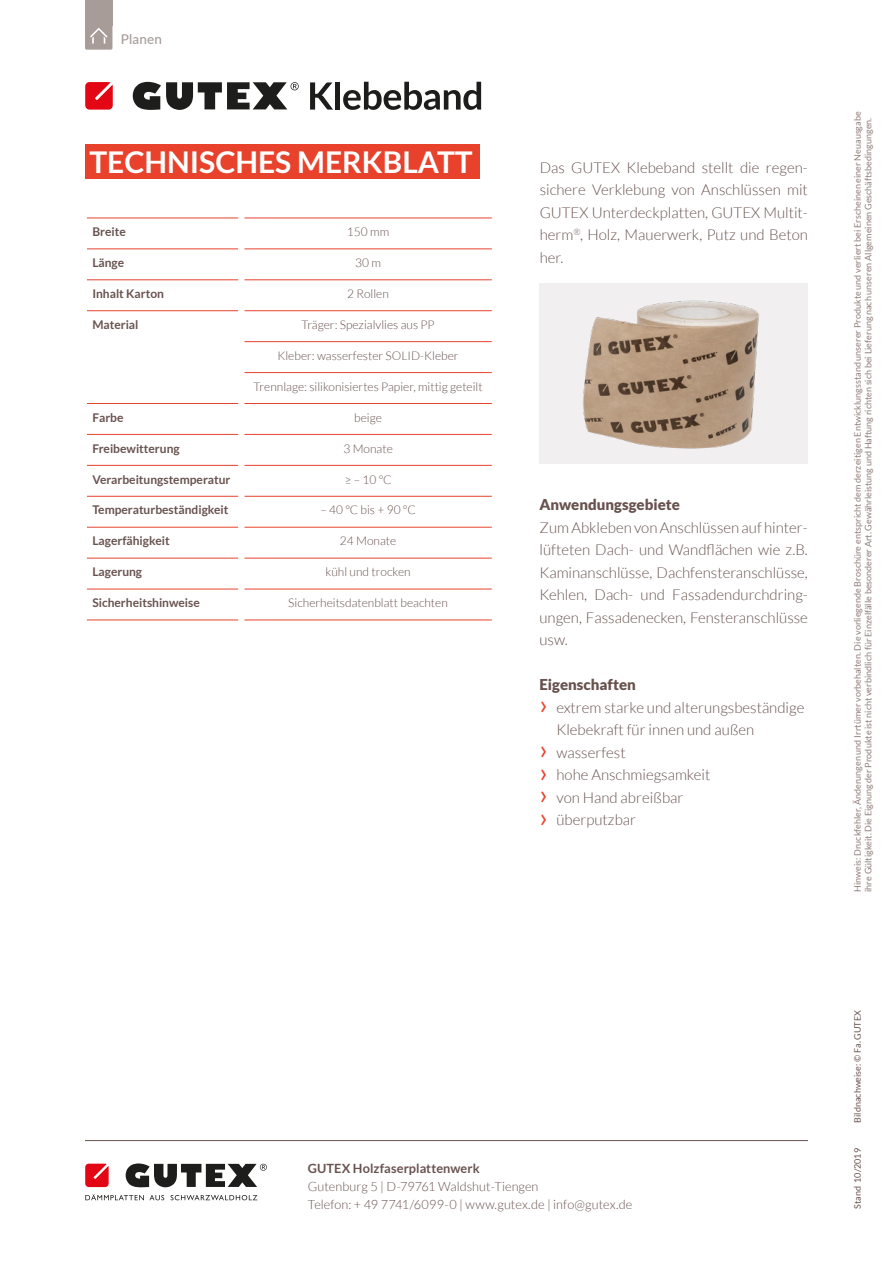
<style>
.page{position:relative;width:893px;height:1263px;background:#fff}
.page>*{position:absolute;margin:0;border:0;box-sizing:border-box;transform-origin:0 0}
.t1{font:700 30px "Lato";color:#fff}
.t2{font:300 15px/22.5px "Lato";color:#68524e;text-align:justify}
.t3{font:900 15px "Lato";color:#68524e}
.t4{font:500 13.5px "Lato";letter-spacing:.01em;color:#a79c98}
.t5{font:300 12.75px/18px "Lato";letter-spacing:.005em;color:#68524e}
.t6{font:700 12.75px "Lato";letter-spacing:.01em;color:#68524e}
.t7{font:300 12px "Lato";color:#68524e}
.t8{font:700 12px "Lato";color:#68524e}
.t9{font:9px/10.8px "Lato";color:#8e7d78}
.t10{font:9px "Lato";color:#68524e}
.s1{font-weight:400;font-size:27px;color:#e8422c}
</style>
<div class="page">
<svg style="left:85px;top:1194px;width:172px;height:6px"></svg>
<svg style="left:85px;top:1164px;width:24px;height:23px"></svg>
<svg style="left:126px;top:1163px;width:141px;height:24px"></svg>
<hr style="left:85px;top:1140px;width:723px;height:1px;background:#68524e">
<div style="left:85px;top:22px;width:27px;height:28px;background:#a79c98;border-radius:2px"></div>
<div style="left:85px;top:0;width:27px;height:26px;background:#a79c98"></div>
<svg style="left:90px;top:28px;width:18px;height:16px"></svg>
<div style="left:85px;top:144px;width:394px;height:34px;background:#e8422c"></div>
<div style="left:540px;top:284px;width:268px;height:180px;background:#f1eff0"></div>
<img style="left:583px;top:300px;width:177px;height:149px">
<svg style="left:87px;top:249px;width:405px;height:371px"></svg>
<hr style="left:87px;top:218px;width:151px;height:1px;background:#e8422c">
<hr style="left:244px;top:218px;width:248px;height:1px;background:#e8422c">
<hr style="left:87px;top:248px;width:151px;height:1px;background:#e8422c">
<hr style="left:244px;top:248px;width:248px;height:1px;background:#e8422c">
<hr style="left:87px;top:279px;width:151px;height:1px;background:#e8422c">
<hr style="left:244px;top:279px;width:248px;height:1px;background:#e8422c">
<hr style="left:87px;top:310px;width:151px;height:1px;background:#e8422c">
<hr style="left:244px;top:310px;width:248px;height:1px;background:#e8422c">
<hr style="left:244px;top:341px;width:248px;height:1px;background:#e8422c">
<hr style="left:244px;top:372px;width:248px;height:1px;background:#e8422c">
<hr style="left:87px;top:403px;width:151px;height:1px;background:#e8422c">
<hr style="left:244px;top:403px;width:248px;height:1px;background:#e8422c">
<hr style="left:87px;top:434px;width:151px;height:1px;background:#e8422c">
<hr style="left:244px;top:434px;width:248px;height:1px;background:#e8422c">
<hr style="left:87px;top:465px;width:151px;height:1px;background:#e8422c">
<hr style="left:244px;top:465px;width:248px;height:1px;background:#e8422c">
<hr style="left:87px;top:496px;width:151px;height:1px;background:#e8422c">
<hr style="left:244px;top:496px;width:248px;height:1px;background:#e8422c">
<hr style="left:87px;top:527px;width:151px;height:1px;background:#e8422c">
<hr style="left:244px;top:527px;width:248px;height:1px;background:#e8422c">
<hr style="left:87px;top:558px;width:151px;height:1px;background:#e8422c">
<hr style="left:244px;top:558px;width:248px;height:1px;background:#e8422c">
<hr style="left:87px;top:589px;width:151px;height:1px;background:#e8422c">
<hr style="left:244px;top:589px;width:248px;height:1px;background:#e8422c">
<hr style="left:87px;top:620px;width:151px;height:1px;background:#e8422c">
<hr style="left:244px;top:620px;width:248px;height:1px;background:#e8422c">
<div style="left:238px;top:249px;width:6px;height:31px;background:#fff"></div>
<div style="left:238px;top:280px;width:6px;height:31px;background:#fff"></div>
<div style="left:238px;top:311px;width:6px;height:31px;background:#fff"></div>
<div style="left:238px;top:342px;width:6px;height:31px;background:#fff"></div>
<div style="left:238px;top:373px;width:6px;height:30px;background:#fff"></div>
<div style="left:238px;top:403px;width:6px;height:31px;background:#fff"></div>
<div style="left:238px;top:434px;width:6px;height:31px;background:#fff"></div>
<div style="left:238px;top:465px;width:6px;height:31px;background:#fff"></div>
<div style="left:238px;top:496px;width:6px;height:31px;background:#fff"></div>
<div style="left:238px;top:527px;width:6px;height:31px;background:#fff"></div>
<div style="left:238px;top:558px;width:6px;height:31px;background:#fff"></div>
<div style="left:238px;top:589px;width:6px;height:31px;background:#fff"></div>
<svg style="left:310px;top:82px;width:23px;height:28px"></svg>
<div style="left:335px;top:82px;width:5px;height:28px;background:#1d1d1b"></div>
<svg style="left:343px;top:82px;width:138px;height:28px"></svg>
<svg style="left:85px;top:82px;width:28px;height:28px"></svg>
<svg style="left:133px;top:82px;width:166px;height:28px"></svg>
<p class="t4" style="left:121px;top:29px;width:42px">Planen</p>
<h1 class="t1" style="left:89px;top:144px;width:385px">TECHNISCHES MERKBLATT</h1>
<p class="t2" style="left:540px;top:156px;width:270px">Das GUTEX Klebeband stellt die regen&shy;sichere Verklebung von Anschlüssen mit GUTEX Unterdeckplatten, GUTEX Multit&shy;herm<sup>®</sup>, Holz, Mauerwerk, Putz und Beton her.</p>
<p class="t8" style="left:92px;top:225px;width:35px">Breite</p>
<p class="t7" style="left:347px;top:225px;width:44px">150 mm</p>
<p class="t8" style="left:92px;top:256px;width:33px">Länge</p>
<p class="t7" style="left:355px;top:256px;width:27px">30 m</p>
<p class="t8" style="left:92px;top:287px;width:73px">Inhalt Karton</p>
<p class="t7" style="left:347px;top:287px;width:43px">2 Rollen</p>
<p class="t8" style="left:92px;top:318px;width:48px">Material</p>
<p class="t7" style="left:301px;top:318px;width:135px">Träger: Spezialvlies aus PP</p>
<p class="t7" style="left:278px;top:349px;width:183px">Kleber: wasserfester SOLID-Kleber</p>
<p class="t7" style="left:253px;top:380px;width:231px">Trennlage: silikonisiertes Papier, mittig geteilt</p>
<p class="t8" style="left:92px;top:410px;width:33px">Farbe</p>
<p class="t7" style="left:354px;top:411px;width:29px">beige</p>
<p class="t8" style="left:92px;top:441px;width:89px">Freibewitterung</p>
<p class="t7" style="left:343px;top:442px;width:51px">3 Monate</p>
<p class="t8" style="left:92px;top:472px;width:140px">Verarbeitungstemperatur</p>
<p class="t7" style="left:344px;top:473px;width:49px">≥ – 10 °C</p>
<p class="t8" style="left:92px;top:503px;width:138px">Temperaturbeständigkeit</p>
<p class="t7" style="left:320px;top:504px;width:97px">– 40 °C bis + 90 °C</p>
<p class="t8" style="left:92px;top:534px;width:79px">Lagerfähigkeit</p>
<p class="t7" style="left:340px;top:535px;width:58px">24 Monate</p>
<p class="t8" style="left:92px;top:565px;width:51px">Lagerung</p>
<p class="t7" style="left:326px;top:566px;width:87px">kühl und trocken</p>
<p class="t8" style="left:92px;top:596px;width:109px">Sicherheitshinweise</p>
<p class="t7" style="left:288px;top:596px;width:161px">Sicherheitsdatenblatt beachten</p>
<p class="t3" style="left:539px;top:496px;width:142px">Anwendungsgebiete</p>
<p class="t2" style="left:539px;top:516px;width:270px">Zum Abkleben von Anschlüssen auf hinter&shy;lüfteten Dach- und Wandflächen wie z.B.<br>Kaminanschlüsse, Dachfensteranschlüsse, Kehlen, Dach- und Fassadendurchdring&shy;ungen, Fassadenecken, Fensteranschlüsse usw.</p>
<p class="t3" style="left:539px;top:676px;width:98px">Eigenschaften</p>
<p class="t2" style="left:539px;top:696px;width:266px"><span class="s1">›</span> extrem starke und alterungsbeständige</p>
<p class="t2" style="left:556px;top:718px;width:199px">Klebekraft für innen und außen</p>
<p class="t2" style="left:539px;top:741px;width:88px"><span class="s1">›</span> wasserfest</p>
<p class="t2" style="left:539px;top:763px;width:172px"><span class="s1">›</span> hohe Anschmiegsamkeit</p>
<p class="t2" style="left:539px;top:786px;width:145px"><span class="s1">›</span> von Hand abreißbar</p>
<p class="t2" style="left:539px;top:808px;width:98px"><span class="s1">›</span> überputzbar</p>
<p class="t9" style="left:852px;top:892px;width:782px;rotate:-90deg">Hinweis: Druckfehler, Änderungen und Irrtümer vorbehalten. Die vorliegende Broschüre entspricht dem derzeitigen Entwicklungsstand unserer Produkte und verliert bei Erscheinen einer Neuausgabe ihre Gültigkeit. Die Eignung der Produkte ist nicht verbindlich für Einzelfälle besonderer Art. Gewährleistung und Haftung richten sich bei Lieferung nach unseren Allgemeinen Geschäftsbedingungen.</p>
<p class="t6" style="left:308px;top:1161px;width:174px">GUTEX Holzfaserplattenwerk</p>
<p class="t5" style="left:308px;top:1177px;width:326px">Gutenburg 5 | D-79761 Waldshut-Tiengen<br>Telefon: + 49 7741/6099-0 | www.gutex.de | info@gutex.de</p>
<p class="t10" style="left:852px;top:1122px;width:114px;rotate:-90deg">Bildnachweise: © Fa. GUTEX</p>
<p class="t10" style="left:852px;top:1209px;width:62px;rotate:-90deg">Stand 10/2019</p>
</div>
